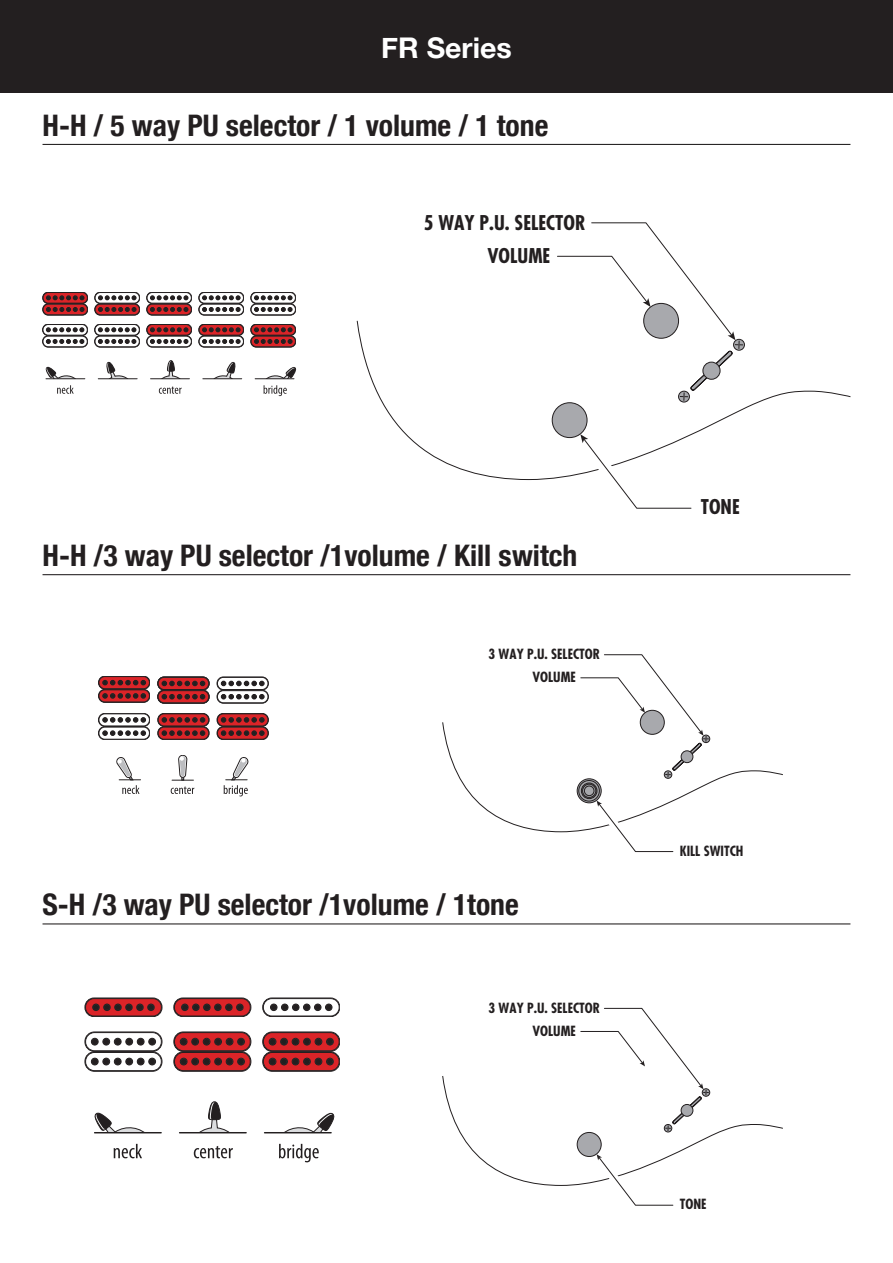
<style>
.page{position:relative;width:893px;height:1263px;background:#fff}
.page>*{position:absolute;margin:0;border:0;box-sizing:border-box;transform-origin:0 0}
.t1{font:700 condensed 29.7px "Helvetica Neue";color:#231f20}
.t2{font:700 28.5px "Helvetica Neue";color:#fff}
.t3{font:700 condensed 19.8px "Futura";color:#231f20}
.t4{font:700 condensed 13.65px "Futura";color:#231f20}
</style>
<div class="page">
<hr style="left:43px;top:144px;width:807px;height:1px;background:#231f20">
<svg style="left:95px;top:292px;width:45px;height:23px"></svg>
<svg style="left:147px;top:292px;width:45px;height:23px"></svg>
<svg style="left:199px;top:324px;width:45px;height:23px"></svg>
<svg style="left:147px;top:324px;width:45px;height:23px"></svg>
<svg style="left:251px;top:324px;width:45px;height:23px"></svg>
<svg style="left:43px;top:292px;width:45px;height:23px"></svg>
<svg style="left:43px;top:324px;width:45px;height:23px"></svg>
<svg style="left:95px;top:324px;width:45px;height:23px"></svg>
<svg style="left:199px;top:292px;width:45px;height:23px"></svg>
<svg style="left:251px;top:292px;width:45px;height:23px"></svg>
<svg style="left:46px;top:367px;width:29px;height:11px"></svg>
<hr style="left:46px;top:378px;width:39px;height:1px;background:#231f20">
<svg style="left:57px;top:385px;width:17px;height:9px"></svg>
<svg style="left:106px;top:362px;width:21px;height:16px"></svg>
<hr style="left:98px;top:378px;width:39px;height:1px;background:#231f20">
<svg style="left:162px;top:360px;width:18px;height:18px"></svg>
<hr style="left:151px;top:378px;width:38px;height:1px;background:#231f20">
<svg style="left:159px;top:386px;width:23px;height:8px"></svg>
<svg style="left:214px;top:362px;width:22px;height:16px"></svg>
<hr style="left:203px;top:378px;width:39px;height:1px;background:#231f20">
<svg style="left:267px;top:367px;width:29px;height:11px"></svg>
<hr style="left:255px;top:378px;width:39px;height:1px;background:#231f20">
<svg style="left:264px;top:385px;width:23px;height:11px"></svg>
<svg style="left:356px;top:320px;width:495px;height:160px"></svg>
<div style="left:678px;top:391px;width:12px;height:12px;border:1px solid #231f20;border-radius:50%"></div>
<div style="left:733px;top:339px;width:12px;height:12px;border:1px solid #231f20;border-radius:50%"></div>
<svg style="left:557px;top:222px;width:186px;height:179px"></svg>
<svg style="left:566px;top:422px;width:126px;height:87px"></svg>
<hr style="left:43px;top:574px;width:807px;height:1px;background:#231f20">
<svg style="left:171px;top:755px;width:23px;height:39px"></svg>
<svg style="left:224px;top:757px;width:24px;height:39px"></svg>
<svg style="left:117px;top:757px;width:24px;height:37px"></svg>
<svg style="left:217px;top:677px;width:51px;height:26px"></svg>
<div style="left:98px;top:713px;width:52px;height:13px;border:1px solid #231f20;border-radius:6px"></div>
<div style="left:98px;top:726px;width:52px;height:14px;border:1px solid #231f20;border-radius:6px"></div>
<svg style="left:99px;top:713px;width:51px;height:27px"></svg>
<div style="left:98px;top:676px;width:52px;height:13px;border:1px solid #231f20;border-radius:6px"></div>
<div style="left:98px;top:689px;width:52px;height:13px;border:1px solid #231f20;border-radius:6px"></div>
<svg style="left:99px;top:676px;width:51px;height:26px"></svg>
<svg style="left:158px;top:677px;width:51px;height:26px"></svg>
<svg style="left:158px;top:713px;width:51px;height:27px"></svg>
<svg style="left:217px;top:713px;width:51px;height:27px"></svg>
<svg style="left:442px;top:654px;width:341px;height:199px"></svg>
<hr style="left:43px;top:923px;width:807px;height:1px;background:#231f20">
<svg style="left:442px;top:1008px;width:341px;height:198px"></svg>
<svg style="left:94px;top:1112px;width:51px;height:20px"></svg>
<hr style="left:95px;top:1132px;width:66px;height:1px;background:#231f20">
<svg style="left:114px;top:1144px;width:28px;height:14px"></svg>
<svg style="left:199px;top:1101px;width:31px;height:31px"></svg>
<hr style="left:180px;top:1132px;width:66px;height:1px;background:#231f20">
<svg style="left:194px;top:1146px;width:39px;height:12px"></svg>
<svg style="left:284px;top:1112px;width:51px;height:20px"></svg>
<hr style="left:265px;top:1132px;width:66px;height:1px;background:#231f20">
<svg style="left:279px;top:1144px;width:40px;height:18px"></svg>
<svg style="left:263px;top:998px;width:77px;height:19px"></svg>
<svg style="left:174px;top:1032px;width:77px;height:39px;background:#9f2c2e"></svg>
<svg style="left:263px;top:1032px;width:77px;height:39px;background:#9f2c2e"></svg>
<svg style="left:85px;top:1032px;width:77px;height:39px"></svg>
<svg style="left:85px;top:998px;width:77px;height:19px"></svg>
<svg style="left:174px;top:998px;width:77px;height:19px"></svg>
<div style="left:0;top:0;width:893px;height:93px;background:#231f20"></div>
<p class="t2" style="left:381px;top:22px;width:132px">FR Series</p>
<p class="t1" style="left:43px;top:101px;width:507px">H-H / 5 way PU selector / 1 volume / 1 tone</p>
<p class="t3" style="left:424px;top:209px;width:163px">5 WAY P.U. SELECTOR</p>
<p class="t3" style="left:487px;top:243px;width:65px">VOLUME</p>
<p class="t1" style="left:43px;top:531px;width:536px">H-H /3 way PU selector /1volume / Kill switch</p>
<p class="t4" style="left:489px;top:645px;width:113px">3 WAY P.U. SELECTOR</p>
<p class="t4" style="left:532px;top:669px;width:45px">VOLUME</p>
<p class="t1" style="left:43px;top:880px;width:478px">S-H /3 way PU selector /1volume / 1tone</p>
<p class="t4" style="left:489px;top:999px;width:113px">3 WAY P.U. SELECTOR</p>
<p class="t4" style="left:532px;top:1022px;width:45px">VOLUME</p>
<p class="t3" style="left:701px;top:494px;width:40px">TONE</p>
<p class="t4" style="left:680px;top:842px;width:65px">KILL SWITCH</p>
<p class="t4" style="left:680px;top:1195px;width:28px">TONE</p>
</div>
